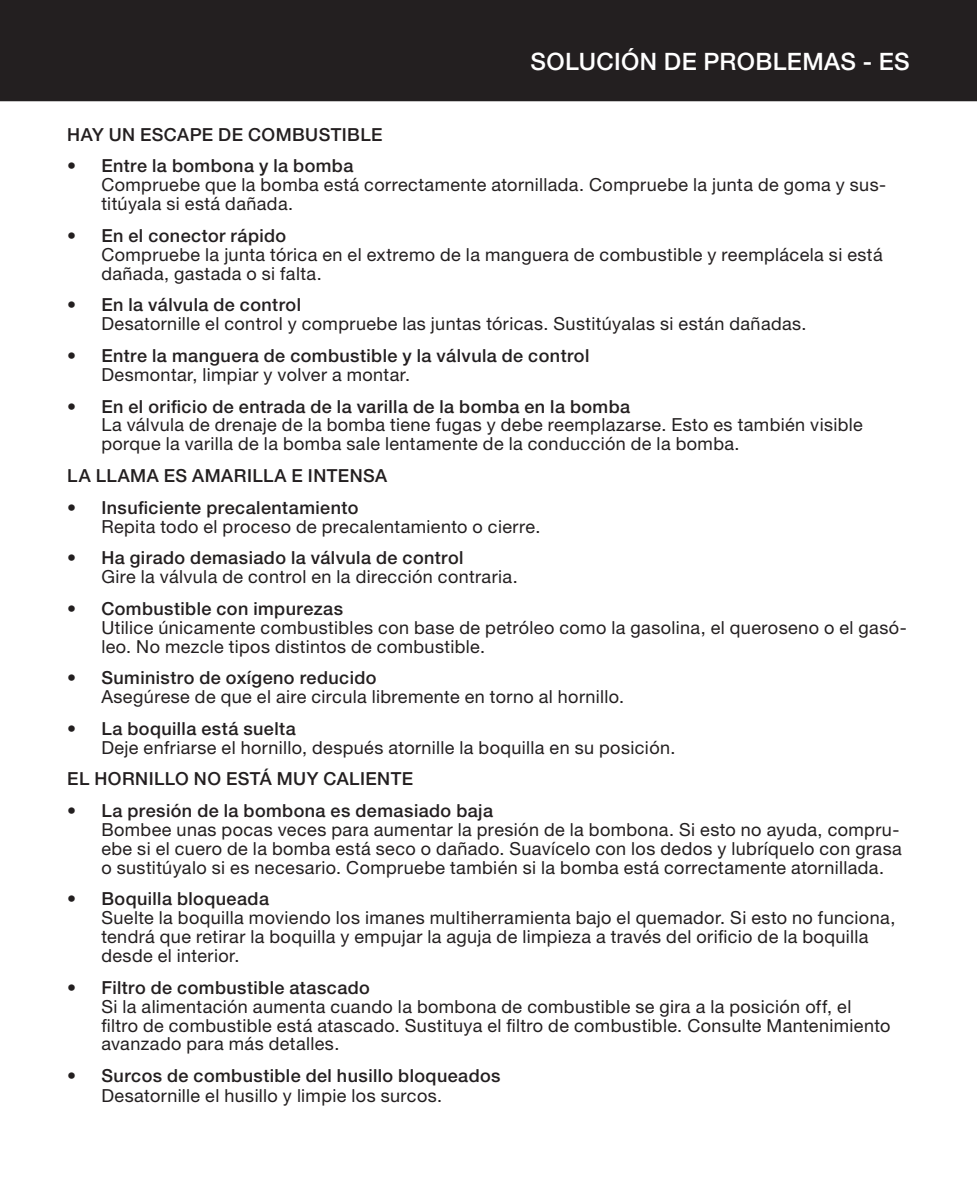
<style>
.page{position:relative;width:977px;height:1189px;background:#fff}
.page>*{position:absolute;margin:0;border:0;box-sizing:border-box;transform-origin:0 0}
.t1{font:500 24px "Helvetica Neue LT";letter-spacing:.015em;color:#fff}
.t2{font:18px/18.9px "Helvetica Neue LT";letter-spacing:.025em;color:#231f20}
.t3{font:500 18px "Helvetica Neue LT";letter-spacing:.025em;color:#231f20}
</style>
<div class="page">
<div style="left:0;top:0;width:976px;height:101px;background:#231f20"></div>
<h1 class="t1" style="left:530px;top:47px;width:380px">SOLUCIÓN DE PROBLEMAS - ES</h1>
<p class="t3" style="left:67px;top:124px;width:316px">HAY UN ESCAPE DE COMBUSTIBLE</p>
<p class="t3" style="left:67px;top:155px;width:287px">• Entre la bombona y la bomba</p>
<p class="t2" style="left:101px;top:175px;width:786px">Compruebe que la bomba está correctamente atornillada. Compruebe la junta de goma y sus&shy;titúyala si está dañada.</p>
<p class="t3" style="left:67px;top:225px;width:220px">• En el conector rápido</p>
<p class="t2" style="left:101px;top:245px;width:782px">Compruebe la junta tórica en el extremo de la manguera de combustible y reemplácela si está dañada, gastada o si falta.</p>
<p class="t3" style="left:67px;top:294px;width:235px">• En la válvula de control</p>
<p class="t2" style="left:101px;top:314px;width:706px">Desatornille el control y compruebe las juntas tóricas. Sustitúyalas si están dañadas.</p>
<p class="t3" style="left:67px;top:345px;width:523px">• Entre la manguera de combustible y la válvula de control</p>
<p class="t2" style="left:101px;top:365px;width:310px">Desmontar, limpiar y volver a montar.</p>
<p class="t3" style="left:67px;top:395px;width:564px">• En el orificio de entrada de la varilla de la bomba en la bomba</p>
<p class="t2" style="left:101px;top:415px;width:763px">La válvula de drenaje de la bomba tiene fugas y debe reemplazarse. Esto es también visible porque la varilla de la bomba sale lentamente de la conducción de la bomba.</p>
<p class="t3" style="left:67px;top:465px;width:321px">LA LLAMA ES AMARILLA E INTENSA</p>
<p class="t3" style="left:67px;top:496px;width:292px">• Insuficiente precalentamiento</p>
<p class="t2" style="left:101px;top:516px;width:440px">Repita todo el proceso de precalentamiento o cierre.</p>
<p class="t3" style="left:67px;top:547px;width:398px">• Ha girado demasiado la válvula de control</p>
<p class="t2" style="left:101px;top:567px;width:418px">Gire la válvula de control en la dirección contraria.</p>
<p class="t3" style="left:67px;top:598px;width:277px">• Combustible con impurezas</p>
<p class="t2" style="left:101px;top:618px;width:807px">Utilice únicamente combustibles con base de petróleo como la gasolina, el queroseno o el gasó&shy;leo. No mezcle tipos distintos de combustible.</p>
<p class="t3" style="left:67px;top:667px;width:311px">• Suministro de oxígeno reducido</p>
<p class="t2" style="left:101px;top:687px;width:524px">Asegúrese de que el aire circula libremente en torno al hornillo.</p>
<p class="t3" style="left:67px;top:718px;width:230px">• La boquilla está suelta</p>
<p class="t2" style="left:101px;top:738px;width:575px">Deje enfriarse el hornillo, después atornille la boquilla en su posición.</p>
<p class="t3" style="left:67px;top:768px;width:347px">EL HORNILLO NO ESTÁ MUY CALIENTE</p>
<p class="t3" style="left:67px;top:800px;width:427px">• La presión de la bombona es demasiado baja</p>
<p class="t2" style="left:101px;top:820px;width:802px">Bombee unas pocas veces para aumentar la presión de la bombona. Si esto no ayuda, compru&shy;ebe si el cuero de la bomba está seco o dañado. Suavícelo con los dedos y lubríquelo con grasa o sustitúyalo si es necesario. Compruebe también si la bomba está correctamente atornillada.</p>
<p class="t3" style="left:67px;top:888px;width:203px">• Boquilla bloqueada</p>
<p class="t2" style="left:101px;top:908px;width:795px">Suelte la boquilla moviendo los imanes multiherramienta bajo el quemador. Si esto no funciona, tendrá que retirar la boquilla y empujar la aguja de limpieza a través del orificio de la boquilla desde el interior.</p>
<p class="t3" style="left:67px;top:977px;width:304px">• Filtro de combustible atascado</p>
<p class="t2" style="left:101px;top:997px;width:790px">Si la alimentación aumenta cuando la bombona de combustible se gira a la posición off, el filtro de combustible está atascado. Sustituya el filtro de combustible. Consulte Mantenimiento avanzado para más detalles.</p>
<p class="t3" style="left:67px;top:1065px;width:435px">• Surcos de combustible del husillo bloqueados</p>
<p class="t2" style="left:101px;top:1085px;width:342px">Desatornille el husillo y limpie los surcos.</p>
</div>
